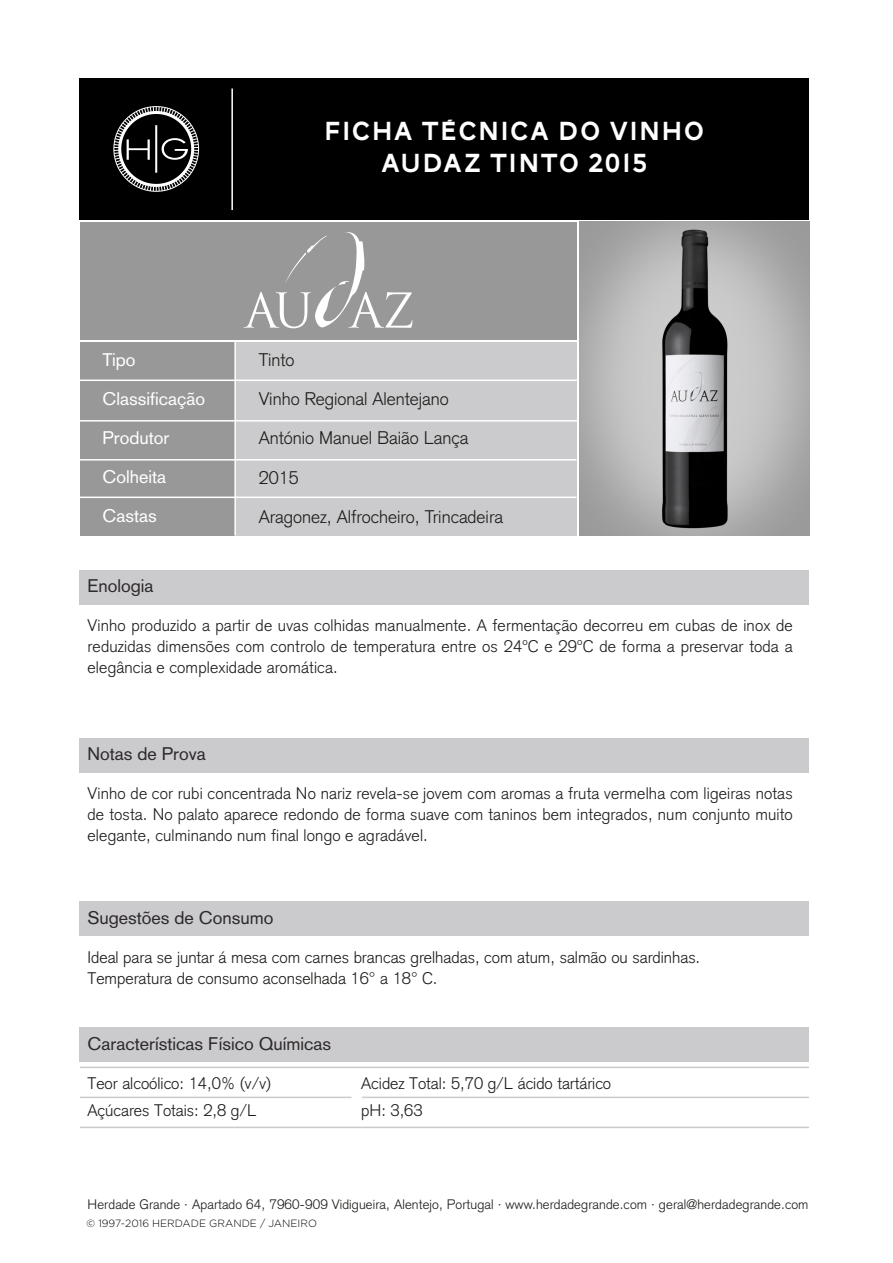
<style>
.page{position:relative;width:893px;height:1263px;background:#fff}
.page>*{position:absolute;margin:0;border:0;box-sizing:border-box;transform-origin:0 0}
.t1{font:27px/32.4px "AW Conqueror Carved One";letter-spacing:.05em;color:#fff;text-align:center}
.t2{font:300 18px/39px "Akzidenz Grotesk";color:#1d1d1b}
.t3{font:18px "Akzidenz Grotesk";color:#2e292b}
.t4{font:18px/39px "Akzidenz Grotesk";color:#fff}
.t5{font:300 16.5px/21px "Akzidenz Grotesk";color:#1d1d1b}
.t6{font:300 13.5px "Akzidenz Grotesk";letter-spacing:.01em;color:#1d1d1b}
.t7{font:300 10.5px "Gotham";color:#000}
</style>
<div class="page">
<img style="left:579px;top:222px;width:230px;height:313px">
<div style="left:80px;top:78px;width:729px;height:141px;background:#000"></div>
<hr style="left:231px;top:89px;width:2px;height:121px;background:#fff">
<svg style="left:113px;top:106px;width:86px;height:86px"></svg>
<div style="left:80px;top:222px;width:496px;height:117px;background:#989898"></div>
<div style="left:80px;top:342px;width:496px;height:194px;background:#cbcbcd"></div>
<div style="left:80px;top:342px;width:154px;height:194px;background:#989898"></div>
<hr style="left:80px;top:380px;width:498px;height:1px;background:#fff">
<hr style="left:234px;top:342px;width:2px;height:194px;background:#fff">
<hr style="left:80px;top:420px;width:498px;height:2px;background:#fff">
<hr style="left:80px;top:459px;width:496px;height:2px;background:#fff">
<hr style="left:80px;top:497px;width:496px;height:1px;background:#fff">
<div style="left:80px;top:570px;width:729px;height:34px;background:#cbcbcd"></div>
<hr style="left:80px;top:1097px;width:271px;height:1px;background:#cbcbcd">
<hr style="left:362px;top:1097px;width:447px;height:1px;background:#cbcbcd">
<hr style="left:80px;top:1127px;width:729px;height:1px;background:#cbcbcd">
<hr style="left:80px;top:1067px;width:729px;height:1px;background:#cbcbcd">
<div style="left:80px;top:738px;width:729px;height:34px;background:#cbcbcd"></div>
<div style="left:80px;top:902px;width:729px;height:34px;background:#cbcbcd"></div>
<div style="left:80px;top:1028px;width:729px;height:34px;background:#cbcbcd"></div>
<svg style="left:244px;top:232px;width:168px;height:96px"></svg>
<h1 class="t1" style="left:324px;top:117px;width:381px">FICHA TÉCNICA DO VINHO<br>AUDAZ TINTO 2015</h1>
<p class="t4" style="left:103px;top:341px;width:104px">Tipo<br>Classificação<br>Produtor<br>Colheita<br>Castas</p>
<p class="t2" style="left:259px;top:341px;width:246px">Tinto<br>Vinho Regional Alentejano<br>António Manuel Baião Lança<br>2015<br>Aragonez, Alfrocheiro, Trincadeira</p>
<p class="t3" style="left:88px;top:575px;width:67px">Enologia</p>
<p class="t5" style="left:88px;top:615px;width:707px;text-align:justify">Vinho produzido a partir de uvas colhidas manualmente. A fermentação decorreu em cubas de inox de reduzidas dimensões com controlo de temperatura entre os 24ºC e 29ºC de forma a preservar toda a elegância e complexidade aromática.</p>
<p class="t3" style="left:88px;top:743px;width:120px">Notas de Prova</p>
<p class="t5" style="left:88px;top:783px;width:707px;text-align:justify">Vinho de cor rubi concentrada No nariz revela-se jovem com aromas a fruta vermelha com ligeiras notas de tosta. No palato aparece redondo de forma suave com taninos bem integrados, num conjunto muito elegante, culminando num final longo e agradável.</p>
<p class="t3" style="left:88px;top:907px;width:188px">Sugestões de Consumo</p>
<p class="t5" style="left:88px;top:946px;width:614px">Ideal para se juntar á mesa com carnes brancas grelhadas, com atum, salmão ou sardinhas.<br>Temperatura de consumo aconselhada 16° a 18° C.</p>
<p class="t3" style="left:88px;top:1033px;width:245px">Características Físico Químicas</p>
<p class="t5" style="left:88px;top:1069px;width:185px;line-height:27px">Teor alcoólico: 14,0% (v/v)<br>Açúcares Totais: 2,8 g/L</p>
<p class="t5" style="left:361px;top:1069px;width:252px;line-height:27px">Acidez Total: 5,70 g/L ácido tartárico pH: 3,63</p>
<p class="t6" style="left:88px;top:1196px;width:722px">Herdade Grande · Apartado 64, 7960-909 Vidigueira, Alentejo, Portugal · www.herdadegrande.com · geral@herdadegrande.com</p>
<p class="t7" style="left:86px;top:1217px;width:232px">© 1997-2016 HERDADE GRANDE / JANEIRO</p>
</div>
